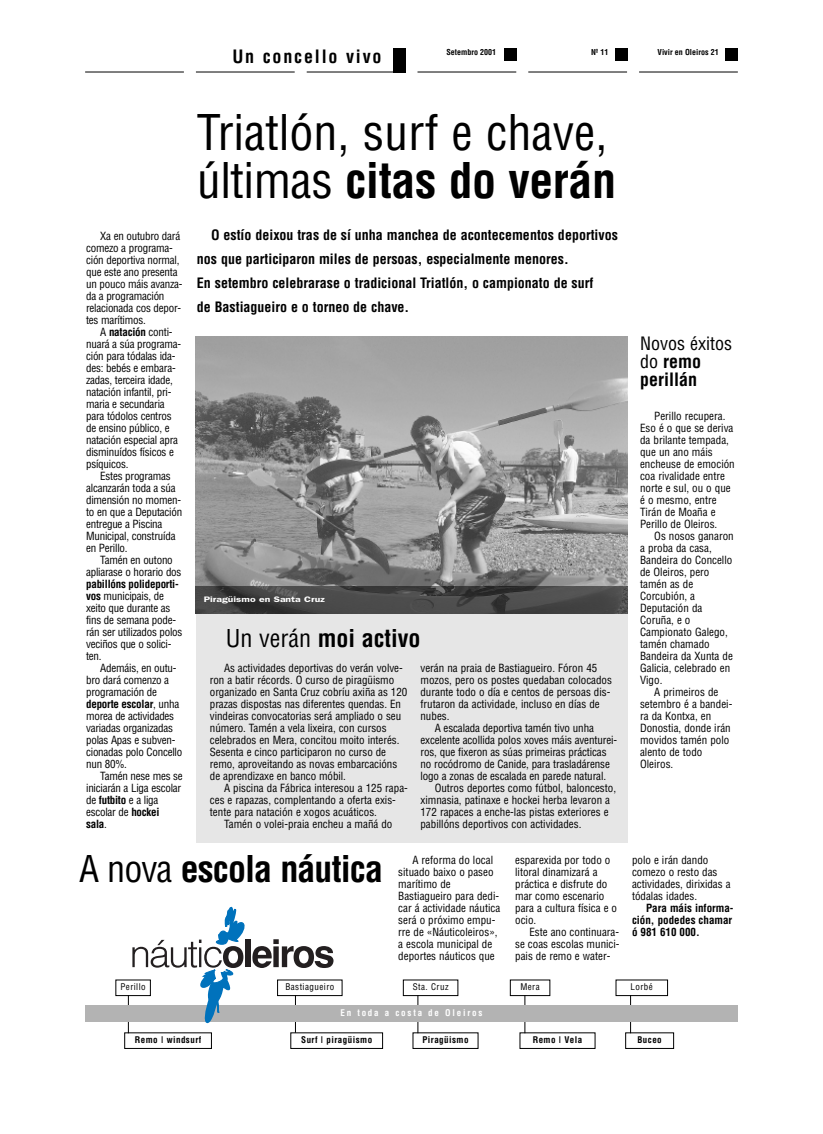
<style>
.page{position:relative;width:823px;height:1134px;background:#fff}
.page>*{position:absolute;margin:0;border:0;box-sizing:border-box;transform-origin:0 0}
.t1{font:condensed 48px/48px "Helvetica";color:#000}
.t2{font:700 condensed 36px "Helvetica";letter-spacing:-.025em;color:#000}
.t3{font:700 condensed 24px "Helvetica";color:#000}
.t4{font:condensed 18px/18px "Helvetica";color:#000}
.t5{font:700 condensed 18px "Helvetica";letter-spacing:.1em;color:#000}
.t6{font:700 condensed 14px/24px "Helvetica";color:#000}
.t7{font:condensed 11px/12px "Helvetica";letter-spacing:-.005em;color:#000}
.t8{font:700 condensed 11px/12px "Helvetica";color:#000}
.t9{font:700 condensed 9px "Helvetica";letter-spacing:.05em;color:#000}
.t10{font:condensed 9px "Helvetica";letter-spacing:.05em;color:#000}
.t11{font:700 condensed 9px "Helvetica";letter-spacing:.2em;color:#fff}
.t12{font:700 condensed 8px "Helvetica";color:#000}
.t13{font:600 8px "Franklin Gothic";color:#fff;scale:1.3 1}
.s1{font-weight:700}
.s2{font-weight:400}
</style>
<div class="page">
<div style="left:196px;top:608px;width:430px;height:234px;background:#e6e6e6"></div>
<div style="left:725px;top:48px;width:12px;height:12px;background:#000"></div>
<div style="left:614px;top:48px;width:12px;height:12px;background:#000"></div>
<div style="left:504px;top:48px;width:12px;height:12px;background:#000"></div>
<hr style="left:417px;top:72px;width:99px;height:1px;background:#000">
<hr style="left:528px;top:72px;width:98px;height:1px;background:#000">
<hr style="left:638px;top:72px;width:99px;height:1px;background:#000">
<hr style="left:306px;top:72px;width:99px;height:1px;background:#000">
<hr style="left:196px;top:72px;width:98px;height:1px;background:#000">
<hr style="left:85px;top:72px;width:99px;height:1px;background:#000">
<div style="left:393px;top:48px;width:12px;height:24px;background:#000"></div>
<img style="left:196px;top:336px;width:430px;height:251px">
<img style="left:196px;top:587px;width:430px;height:26px">
<div style="left:115px;top:979px;width:36px;height:17px;border:1px solid #000"></div>
<div style="left:124px;top:1032px;width:88px;height:17px;border:1px solid #000"></div>
<hr style="left:128px;top:995px;width:1px;height:38px;background:#000">
<div style="left:277px;top:979px;width:65px;height:17px;border:1px solid #000"></div>
<div style="left:290px;top:1032px;width:93px;height:17px;border:1px solid #000"></div>
<hr style="left:295px;top:995px;width:1px;height:38px;background:#000">
<div style="left:402px;top:979px;width:56px;height:17px;border:1px solid #000"></div>
<div style="left:412px;top:1032px;width:66px;height:17px;border:1px solid #000"></div>
<hr style="left:417px;top:995px;width:1px;height:38px;background:#000">
<div style="left:509px;top:979px;width:41px;height:17px;border:1px solid #000"></div>
<div style="left:519px;top:1032px;width:76px;height:17px;border:1px solid #000"></div>
<hr style="left:524px;top:995px;width:1px;height:38px;background:#000">
<div style="left:615px;top:979px;width:52px;height:17px;border:1px solid #000"></div>
<div style="left:624px;top:1032px;width:49px;height:17px;border:1px solid #000"></div>
<hr style="left:629px;top:995px;width:1px;height:38px;background:#000">
<div style="left:85px;top:1005px;width:652px;height:16px;background:#b3b3b3"></div>
<svg style="left:132px;top:906px;width:201px;height:118px"></svg>
<h3 class="t5" style="left:232px;top:46px;width:150px">Un concello vivo</h3>
<p class="t12" style="left:446px;top:48px;width:51px">Setembro 2001</p>
<p class="t12" style="left:590px;top:48px;width:19px">Nº 11</p>
<p class="t12" style="left:657px;top:48px;width:63px">Vivir en Oleiros 21</p>
<p class="t7" style="left:86px;top:230px;width:98px;text-indent:14px">Xa en outubro dará comezo a programa&shy;ción deportiva normal, que este ano presenta un pouco máis avanza&shy;da a programación relacionada cos depor&shy;tes marítimos.</p>
<p class="t7" style="left:86px;top:326px;width:97px;text-indent:14px">A <span class="s1">natación</span> conti&shy;nuará a súa programa&shy;ción para tódalas ida&shy;des: bebés e embara&shy;zadas, terceira idade, natación infantil, pri&shy;maria e secundaria para tódolos centros de ensino público, e natación especial apra disminuídos físicos e psíquicos.</p>
<p class="t7" style="left:86px;top:470px;width:98px;text-indent:14px">Estes programas alcanzarán toda a súa dimensión no momen&shy;to en que a Deputación entregue a Piscina<br>Municipal, construída en Perillo.</p>
<p class="t7" style="left:86px;top:554px;width:97px;text-align:center">Tamén en outono apliarase o horario dos</p>
<p class="t7" style="left:86px;top:578px;width:98px"><span class="s1">pabillóns polideporti&shy;vos</span> municipais, de xeito que durante as fins de semana pode&shy;rán ser utilizados polos veciños que o solici&shy;ten.</p>
<p class="t7" style="left:86px;top:662px;width:98px;text-indent:14px">Ademáis, en outu&shy;bro dará comenzo a programación de <span class="s1">deporte escolar</span>, unha morea de actividades variadas organizadas polas Apas e subven&shy;cionadas polo Concello nun 80%.</p>
<p class="t7" style="left:86px;top:770px;width:98px;text-indent:14px">Tamén nese mes se iniciarán a Liga escolar de <span class="s1">futbito</span> e a liga escolar de <span class="s1">hockei sala</span>.</p>
<h1 class="t1" style="left:197px;top:110px;width:420px">Triatlón, surf e chave, últimas <span class="s1">citas do verán</span></h1>
<p class="t6" style="left:197px;top:223px;width:422px;text-indent:14px">O estío deixou tras de sí unha manchea de acontecementos deportivos nos que participaron miles de persoas, especialmente menores.<br>En setembro celebrarase o tradicional Triatlón, o campionato de surf<br>de Bastiagueiro e o torneo de chave.</p>
<p class="t13" style="left:204px;top:594px;width:95px">Piragüismo en Santa Cruz</p>
<h3 class="t3" style="left:226px;top:625px;width:196px"><span class="s2">Un verán</span> moi activo</h3>
<p class="t7" style="left:210px;top:662px;width:199px;text-indent:14px">As actividades deportivas do verán volve&shy;ron a batir récords. O curso de piragüismo organizado en Santa Cruz cobríu axiña as 120 prazas dispostas nas diferentes quendas. En vindeiras convocatorias será ampliado o seu número. Tamén a vela lixeira, con cursos celebrados en Mera, concitou moito interés.<br>Sesenta e cinco participaron no curso de remo, aproveitando as novas embarcacións de aprendizaxe en banco móbil.</p>
<p class="t7" style="left:210px;top:782px;width:199px;text-indent:14px">A piscina da Fábrica interesou a 125 rapa&shy;ces e rapazas, complentando a oferta exis&shy;tente para natación e xogos acuáticos.</p>
<p class="t7" style="left:224px;top:818px;width:170px">Tamén o volei-praia encheu a mañá do</p>
<p class="t7" style="left:420px;top:662px;width:178px">verán na praia de Bastiagueiro. Fóron 45</p>
<p class="t7" style="left:420px;top:674px;width:193px">mozos, pero os postes quedaban colocados</p>
<p class="t7" style="left:420px;top:686px;width:191px">durante todo o día e centos de persoas dis-</p>
<p class="t7" style="left:420px;top:698px;width:181px">frutaron da actividade, incluso en días de</p>
<p class="t7" style="left:420px;top:710px;width:31px">nubes.</p>
<p class="t7" style="left:434px;top:722px;width:161px">A escalada deportiva tamén tivo unha</p>
<p class="t7" style="left:420px;top:734px;width:198px">excelente acollida polos xoves máis aventurei-</p>
<p class="t7" style="left:420px;top:746px;width:187px">ros, que fixeron as súas primeiras prácticas</p>
<p class="t7" style="left:420px;top:758px;width:191px">no rocódromo de Canide, para trasladárense</p>
<p class="t7" style="left:420px;top:770px;width:187px">logo a zonas de escalada en parede natural.</p>
<p class="t7" style="left:434px;top:782px;width:183px">Outros deportes como fútbol, baloncesto,</p>
<p class="t7" style="left:420px;top:794px;width:191px">ximnasia, patinaxe e hockei herba levaron a</p>
<p class="t7" style="left:420px;top:806px;width:189px">172 rapaces a enche-las pistas exteriores e</p>
<p class="t7" style="left:420px;top:818px;width:162px">pabillóns deportivos con actividades.</p>
<h2 class="t2" style="left:79px;top:848px;width:305px"><span class="s2">A nova</span> escola náutica</h2>
<p class="t7" style="left:398px;top:854px;width:103px;text-indent:14px">A reforma do local situado baixo o paseo marítimo de<br>Bastiagueiro para dedi&shy;car á actividade náutica será o próximo empu&shy;rre de «Náuticoleiros», a escola municipal de deportes náuticos que</p>
<p class="t7" style="left:515px;top:854px;width:103px">esparexida por todo o litoral dinamizará a práctica e disfrute do mar como escenario para a cultura física e o ocio.</p>
<p class="t7" style="left:515px;top:926px;width:106px;text-align:justify;text-indent:14px">Este ano continuara&shy;se coas escolas munici&shy;pais de remo e water-</p>
<p class="t10" style="left:120px;top:982px;width:27px">Perillo</p>
<p class="t10" style="left:285px;top:982px;width:50px">Bastiagueiro</p>
<p class="t10" style="left:412px;top:982px;width:37px">Sta. Cruz</p>
<p class="t10" style="left:520px;top:982px;width:21px">Mera</p>
<p class="t9" style="left:135px;top:1035px;width:68px">Remo | windsurf</p>
<p class="t11" style="left:340px;top:1007px;width:143px">En toda a costa de Oleiros</p>
<p class="t9" style="left:301px;top:1035px;width:72px">Surf | piragüismo</p>
<p class="t9" style="left:422px;top:1035px;width:48px">Piragüismo</p>
<p class="t9" style="left:532px;top:1035px;width:51px">Remo | Vela</p>
<h3 class="t4" style="left:639px;top:334px;width:93px">Novos éxitos do <span class="s1">remo perillán</span></h3>
<p class="t7" style="left:639px;top:410px;width:96px;text-indent:14px">Perillo recupera.<br>Eso é o que se deriva da brilante tempada, que un ano máis encheuse de emoción coa rivalidade entre norte e sul, ou o que é o mesmo, entre<br>Tirán de Moaña e<br>Perillo de Oleiros.</p>
<p class="t7" style="left:639px;top:530px;width:95px;text-indent:14px">Os nosos ganaron a proba da casa,<br>Bandeira do Concello de Oleiros, pero tamén as de<br>Corcubión, a<br>Deputación da<br>Coruña, e o<br>Campionato Galego, tamén chamado<br>Bandeira da Xunta de<br>Galicia, celebrado en<br>Vigo.</p>
<p class="t7" style="left:639px;top:686px;width:94px;text-indent:14px">A primeiros de setembro é a bandei&shy;ra da Kontxa, en<br>Donostia, donde irán movidos tamén polo alento de todo<br>Oleiros.</p>
<p class="t7" style="left:631px;top:854px;width:100px">polo e irán dando comezo o resto das actividades, dirixidas a tódalas idades.</p>
<p class="t8" style="left:631px;top:902px;width:103px;text-indent:14px">Para máis informa&shy;ción, podedes chamar ó 981 610 000.</p>
<p class="t10" style="left:630px;top:982px;width:24px">Lorbé</p>
<p class="t9" style="left:637px;top:1035px;width:26px">Buceo</p>
</div>
